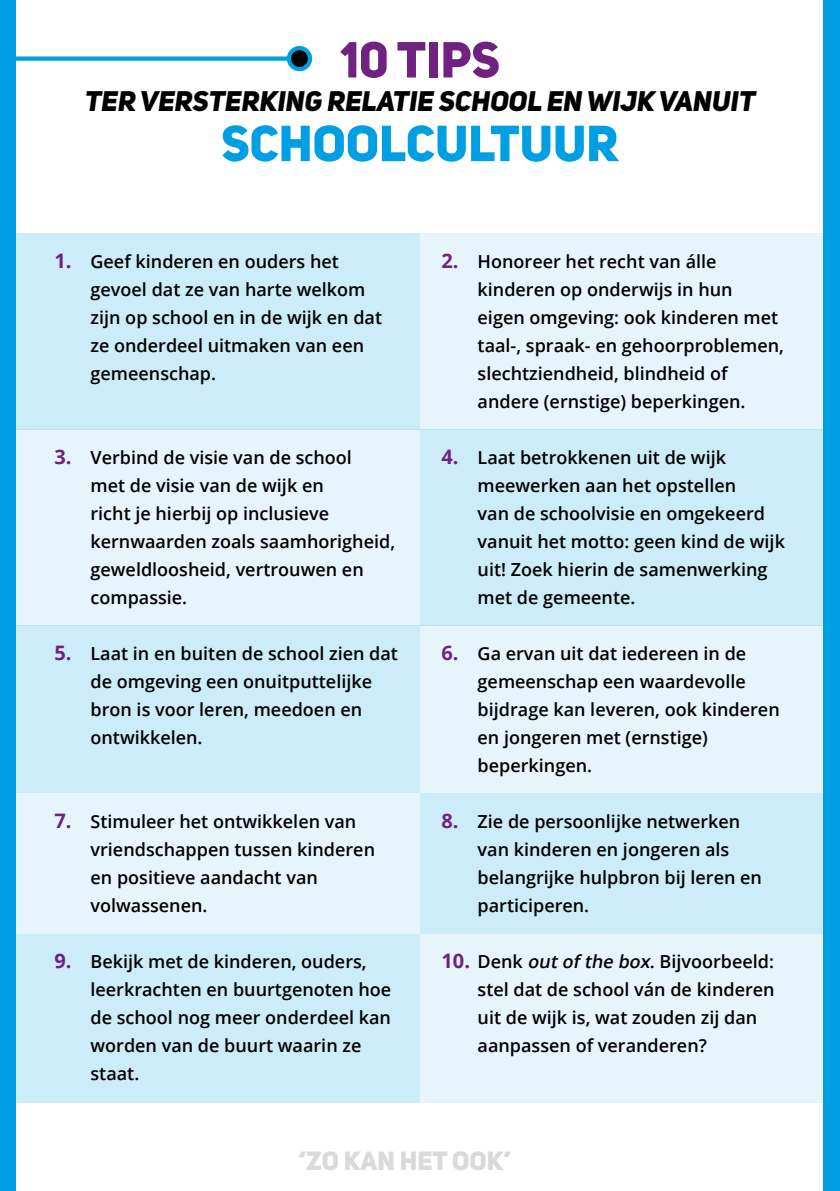
<style>
.page{position:relative;width:840px;height:1191px;background:#fff}
.page>*{position:absolute;margin:0;border:0;box-sizing:border-box;transform-origin:0 0}
.t1{font:50px "Uni Sans Heavy CAPS";color:#009fe3}
.t2{font:50px "Uni Sans Heavy CAPS";color:#702281}
.t3{font:28px "Uni Sans Heavy Italic CAPS";color:#000}
.t4{font:26px "Uni Sans Heavy CAPS";color:#dadada}
.t5{font:600 18px/28px "Open Sans";color:#000}
.s1{font-weight:700;font-size:20px;color:#702281}
.s2{font-style:italic}
</style>
<div class="page">
<div style="left:8px;top:233px;width:412px;height:197px;background:#cdecf9"></div>
<div style="left:420px;top:233px;width:411px;height:197px;background:#e6f5fc"></div>
<div style="left:420px;top:430px;width:411px;height:196px;background:#cdecf9"></div>
<div style="left:8px;top:430px;width:412px;height:196px;background:#e6f5fc"></div>
<div style="left:8px;top:626px;width:412px;height:167px;background:#cdecf9"></div>
<div style="left:420px;top:626px;width:411px;height:167px;background:#e6f5fc"></div>
<div style="left:420px;top:793px;width:411px;height:141px;background:#cdecf9"></div>
<div style="left:8px;top:793px;width:412px;height:141px;background:#e6f5fc"></div>
<div style="left:8px;top:934px;width:412px;height:168px;background:#cdecf9"></div>
<div style="left:420px;top:934px;width:411px;height:168px;background:#e6f5fc"></div>
<div style="left:0;top:0;width:15px;height:1191px;background:#009fe3"></div>
<div style="left:823px;top:0;width:16px;height:1191px;background:#009fe3"></div>
<div style="left:0;top:56px;width:299px;height:5px;background:#009fe3"></div>
<div style="left:289px;top:48px;width:21px;height:21px;background:#000;border-radius:50%"></div>
<div style="left:287px;top:46px;width:25px;height:25px;border:4px solid #009fe3;border-radius:50%"></div>
<h1 class="t2" style="left:340px;top:28px;width:161px">10 TIPS</h1>
<h2 class="t3" style="left:85px;top:84px;width:671px">TER VERSTERKING RELATIE SCHOOL EN WIJK VANUIT</h2>
<h1 class="t1" style="left:221px;top:111px;width:398px">SCHOOLCULTUUR</h1>
<p class="t5" style="left:90px;top:247px;width:293px;text-indent:-36px"><span class="s1">1.</span> Geef kinderen en ouders het gevoel dat ze van harte welkom zijn op school en in de wijk en dat ze onderdeel uitmaken van een gemeenschap.</p>
<p class="t5" style="left:477px;top:247px;width:308px;text-indent:-36px"><span class="s1">2.</span> Honoreer het recht van álle kinderen op onderwijs in hun eigen omgeving: ook kinderen met taal-, spraak- en gehoorproblemen, slechtziendheid, blindheid of andere (ernstige) beperkingen.</p>
<p class="t5" style="left:90px;top:443px;width:306px;text-indent:-36px"><span class="s1">3.</span> Verbind de visie van de school<br>met de visie van de wijk en<br>richt je hierbij op inclusieve kernwaarden zoals saamhorigheid, geweldloosheid, vertrouwen en compassie.</p>
<p class="t5" style="left:477px;top:443px;width:309px;text-indent:-36px"><span class="s1">4.</span> Laat betrokkenen uit de wijk meewerken aan het opstellen<br>van de schoolvisie en omgekeerd vanuit het motto: geen kind de wijk uit! Zoek hierin de samenwerking met de gemeente.</p>
<p class="t5" style="left:90px;top:639px;width:309px;text-indent:-36px"><span class="s1">5.</span> Laat in en buiten de school zien dat de omgeving een onuitputtelijke bron is voor leren, meedoen en ontwikkelen.</p>
<p class="t5" style="left:477px;top:639px;width:303px;text-indent:-36px"><span class="s1">6.</span> Ga ervan uit dat iedereen in de gemeenschap een waardevolle bijdrage kan leveren, ook kinderen en jongeren met (ernstige) beperkingen.</p>
<p class="t5" style="left:90px;top:807px;width:286px;text-indent:-36px"><span class="s1">7.</span> Stimuleer het ontwikkelen van vriendschappen tussen kinderen en positieve aandacht van volwassenen.</p>
<p class="t5" style="left:477px;top:807px;width:286px;text-indent:-36px"><span class="s1">8.</span> Zie de persoonlijke netwerken van kinderen en jongeren als belangrijke hulpbron bij leren en participeren.</p>
<p class="t5" style="left:90px;top:947px;width:302px;text-indent:-36px"><span class="s1">9.</span> Bekijk met de kinderen, ouders, leerkrachten en buurtgenoten hoe de school nog meer onderdeel kan worden van de buurt waarin ze staat.</p>
<p class="t5" style="left:477px;top:947px;width:298px;text-indent:-36px"><span class="s1">10.</span> Denk <span class="s2">outof the box</span>. Bijvoorbeeld: stel dat de school ván de kinderen uit de wijk is, wat zouden zij dan aanpassen of veranderen?</p>
<h3 class="t4" style="left:298px;top:1144px;width:214px">‘ZO KAN HET OOK’</h3>
</div>
